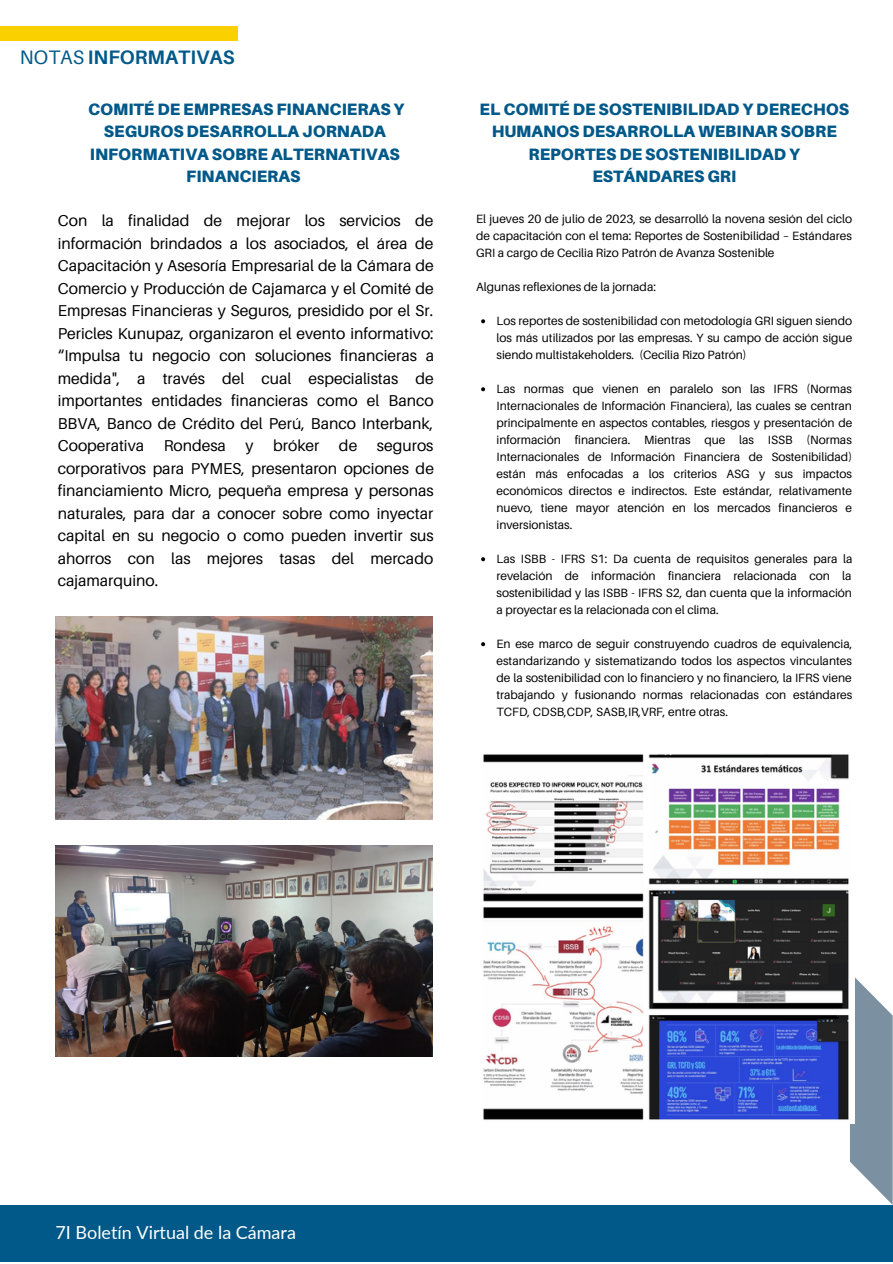
<style>
.page{position:relative;width:893px;height:1264px;background:#fff}
.page>*{position:absolute;margin:0;border:0;box-sizing:border-box;transform-origin:0 0}
.t1{font:700 19.5px "Aileron";color:#015989}
.t2{font:18px "Lato";color:#fff}
.t3{font:900 16.5px/22.5px "Aileron";color:#015989;text-align:center}
.t4{font:15.75px/22.5px "Aileron";color:#000;text-align:justify}
.t5{font:12px/17px "Aileron";color:#000;text-align:justify}
.s1{font-weight:400}
</style>
<div class="page">
<div style="left:0;top:27px;width:237px;height:13px;background:#fad000"></div>
<div style="left:0;top:1205px;width:892px;height:56px;background:#015989"></div>
<svg style="left:850px;top:977px;width:42px;height:227px"></svg>
<svg style="left:481px;top:319px;width:4px;height:4px"></svg>
<svg style="left:481px;top:387px;width:4px;height:4px"></svg>
<svg style="left:481px;top:557px;width:4px;height:4px"></svg>
<svg style="left:481px;top:642px;width:4px;height:4px"></svg>
<img style="left:483px;top:754px;width:371px;height:369px">
<img style="left:55px;top:616px;width:377px;height:203px">
<img style="left:55px;top:845px;width:377px;height:211px">
<p class="t1" style="left:20px;top:45px;width:216px"><span class="s1">NOTAS</span> INFORMATIVAS</p>
<p class="t3" style="left:88px;top:97px;width:318px">COMITÉ DE EMPRESAS FINANCIERAS Y<br>SEGUROS DESARROLLA JORNADA<br>INFORMATIVA SOBRE ALTERNATIVAS<br>FINANCIERAS</p>
<p class="t4" style="left:58px;top:209px;width:378px">Con la finalidad de mejorar los servicios de información brindados a los asociados, el área de Capacitación y Asesoría Empresarial de la Cámara de Comercio y Producción de Cajamarca y el Comité de Empresas Financieras y Seguros, presidido por el Sr.<br>Pericles Kunupaz, organizaron el evento informativo: “Impulsa tu negocio con soluciones financieras a medida", a través del cual especialistas de importantes entidades financieras como el Banco BBVA, Banco de Crédito del Perú, Banco Interbank, Cooperativa Rondesa y bróker de seguros corporativos para PYMES, presentaron opciones de financiamiento Micro, pequeña empresa y personas naturales, para dar a conocer sobre como inyectar capital en su negocio o como pueden invertir sus ahorros con las mejores tasas del mercado cajamarquino.</p>
<p class="t3" style="left:479px;top:97px;width:371px">EL COMITÉ DE SOSTENIBILIDAD Y DERECHOS<br>HUMANOS DESARROLLA WEBINAR SOBRE<br>REPORTES DE SOSTENIBILIDAD Y<br>ESTÁNDARES GRI</p>
<p class="t5" style="left:476px;top:210px;width:377px">El jueves 20 de julio de 2023, se desarrolló la novena sesión del ciclo de capacitación con el tema: Reportes de Sostenibilidad – Estándares GRI a cargo de Cecilia Rizo Patrón de Avanza Sostenible</p>
<p class="t5" style="left:476px;top:278px;width:181px">Algunas reflexiones de la jornada:</p>
<p class="t5" style="left:496px;top:312px;width:357px">Los reportes de sostenibilidad con metodología GRI siguen siendo los más utilizados por las empresas. Y su campo de acción sigue siendo multistakeholders. (Cecilia Rizo Patrón)</p>
<p class="t5" style="left:496px;top:380px;width:357px">Las normas que vienen en paralelo son las IFRS (Normas Internacionales de Información Financiera), las cuales se centran principalmente en aspectos contables, riesgos y presentación de información financiera. Mientras que las ISSB (Normas Internacionales de Información Financiera de Sostenibilidad) están más enfocadas a los criterios ASG y sus impactos económicos directos e indirectos. Este estándar, relativamente nuevo, tiene mayor atención en los mercados financieros e inversionistas.</p>
<p class="t5" style="left:496px;top:550px;width:357px">Las ISBB - IFRS S1: Da cuenta de requisitos generales para la revelación de información financiera relacionada con la sostenibilidad y las ISBB - IFRS S2, dan cuenta que la información a proyectar es la relacionada con el clima.</p>
<p class="t5" style="left:496px;top:635px;width:357px">En ese marco de seguir construyendo cuadros de equivalencia, estandarizando y sistematizando todos los aspectos vinculantes de la sostenibilidad con lo financiero y no financiero, la IFRS viene trabajando y fusionando normas relacionadas con estándares TCFD, CDSB,CDP, SASB,IR,VRF, entre otras.</p>
<p class="t2" style="left:55px;top:1221px;width:242px">7I Boletín Virtual de la Cámara</p>
</div>
